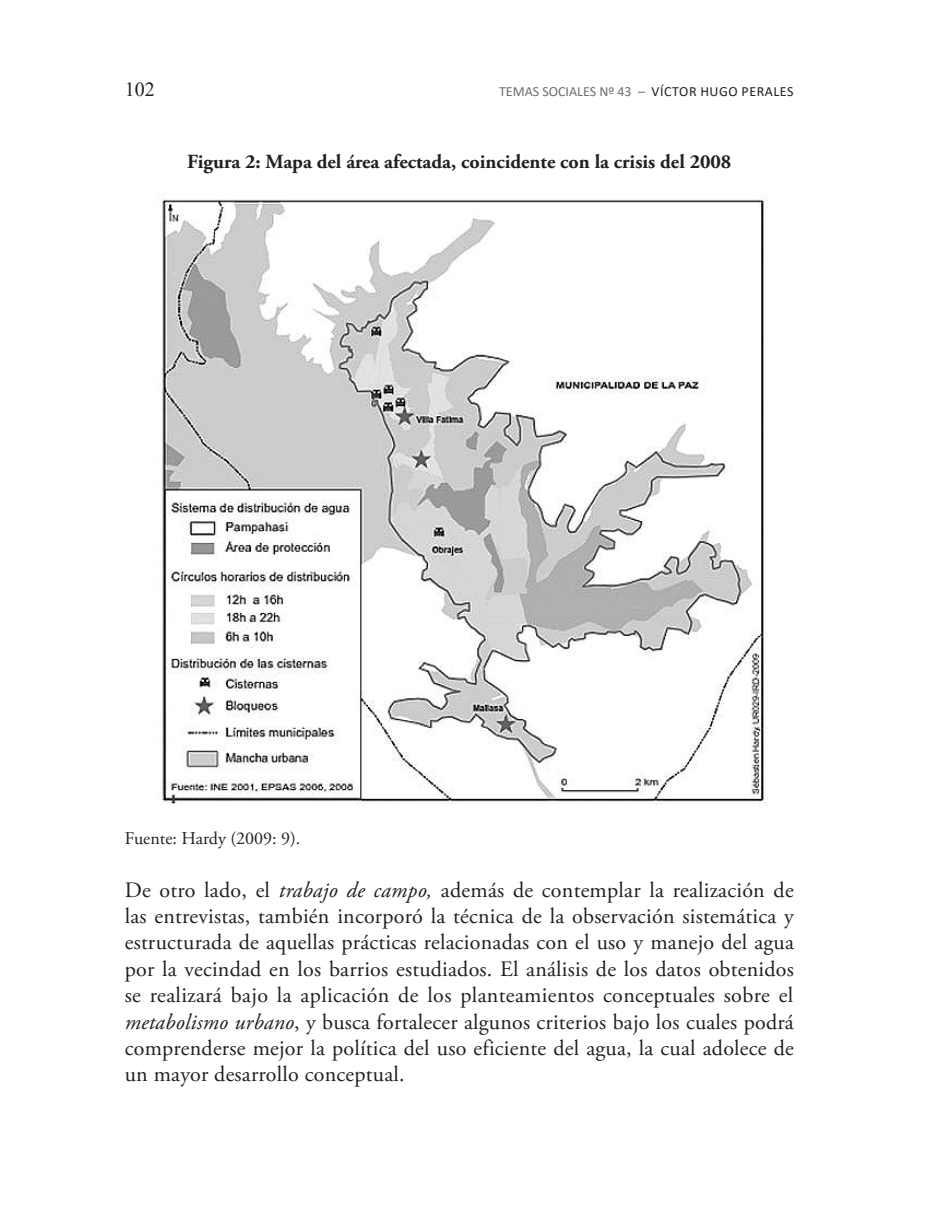
<style>
.page{position:relative;width:930px;height:1214px;background:#fff}
.page>*{position:absolute;margin:0;border:0;box-sizing:border-box;transform-origin:0 0}
.Cuerpo_Artículo{font:22px/26.4px "Adobe Garamond Pro";letter-spacing:.01em;color:#231f20;text-align:justify}
.TítuloCuadros{font:700 20px "Adobe Garamond Pro";color:#231f20}
.t1{font:20px "Times New Roman";color:#231f20}
.PiéDeCuadro{font:18px "Adobe Garamond Pro";color:#231f20}
.t2{font:14px "Calibri";letter-spacing:.01em;color:#6c6d70}
.s1{color:#231f20}
.s2{font-style:italic}
</style>
<div class="page">
<img style="left:156px;top:193px;width:612px;height:612px">
<p class="t1" style="left:125px;top:75px;width:31px">102</p>
<p class="t2" style="left:499px;top:82px;width:296px">TEMAS SOCIALES Nº 43 – <span class="s1">VÍCTOR HUGO PERALES</span></p>
<p class="TítuloCuadros" style="left:187px;top:150px;width:545px">Figura 2: Mapa del área afectada, coincidente con la crisis del 2008</p>
<p class="PiéDeCuadro" style="left:125px;top:827px;width:177px">Fuente: Hardy (2009: 9).</p>
<p class="Cuerpo_Artículo" style="left:125px;top:877px;width:671px">De otro lado, el <span class="s2">trabajo de campo,</span> además de contemplar la realización de las entrevistas, también incorporó la técnica de la observación sistemática y estructurada de aquellas prácticas relacionadas con el uso y manejo del agua por la vecindad en los barrios estudiados. El análisis de los datos obtenidos se realizará bajo la aplicación de los planteamientos conceptuales sobre el <span class="s2">metabolismo urbano</span>, y busca fortalecer algunos criterios bajo los cuales podrá comprenderse mejor la política del uso eficiente del agua, la cual adolece de un mayor desarrollo conceptual.</p>
</div>
